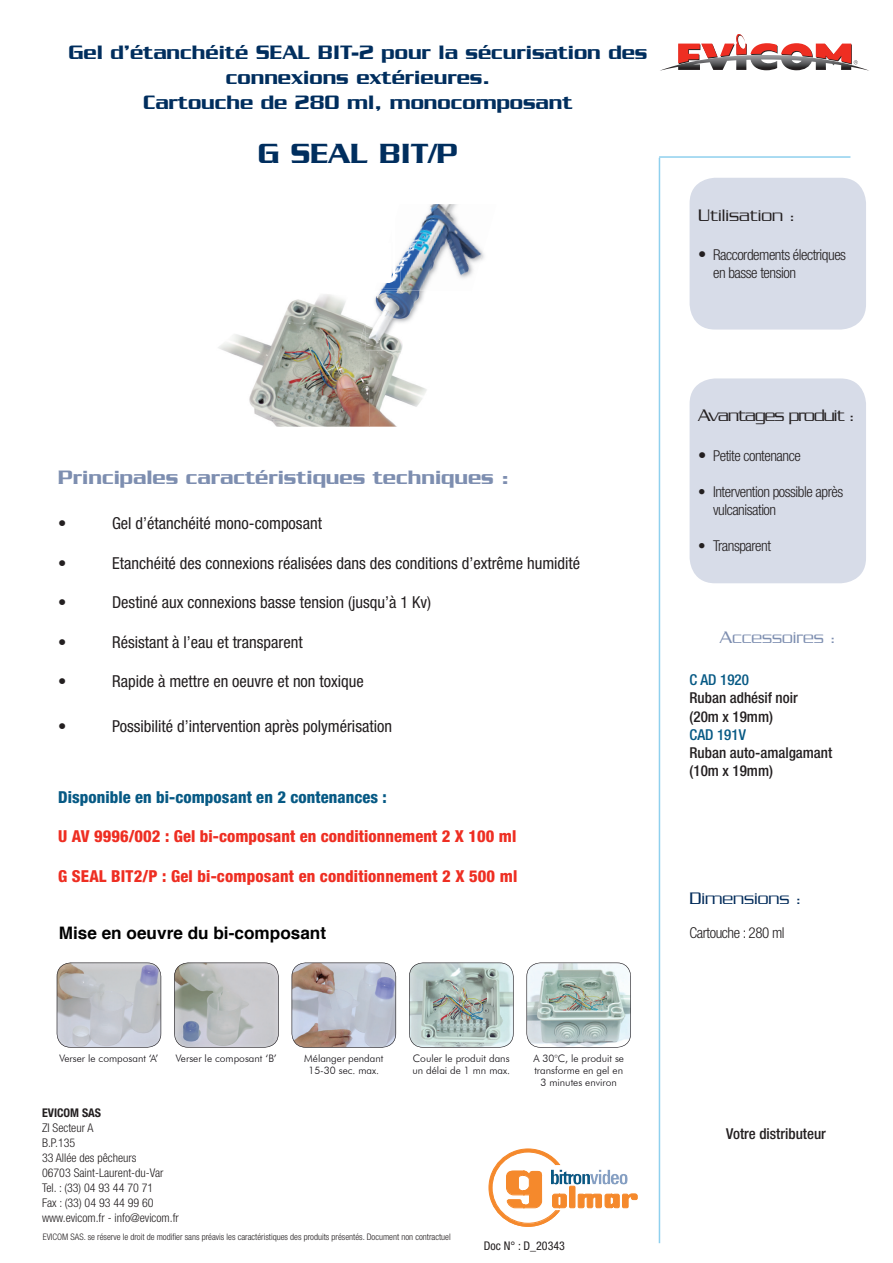
<style>
.page{position:relative;width:893px;height:1263px;background:#fff}
.page>*{position:absolute;margin:0;border:0;box-sizing:border-box;transform-origin:0 0}
.t1{font:500 30px "Serpentine";color:#002e5e}
.t2{font:500 21px/25.2px "Serpentine";color:#002e5e;text-align:center}
.t3{font:500 21px "Serpentine";color:#7d8eb0}
.t4{font:300 18px "Serpentine";letter-spacing:-.05em;color:#231f20}
.t5{font:300 18px "Serpentine";color:#231f20}
.t6{font:300 18px "Serpentine";color:#7d8eb0}
.t7{font:300 18px "Serpentine";color:#002a59}
.t8{font:700 17.25px "Helvetica";color:#000}
.t9{font:condensed 16.5px "Helvetica Neue";color:#231f20}
.t10{font:800 condensed 16.5px "Helvetica Neue";letter-spacing:.01em;color:#ee2e22}
.t11{font:800 condensed 16.5px "Helvetica Neue";letter-spacing:.005em;color:#065984}
.t12{font:300 condensed 15px/18px "Helvetica Neue";letter-spacing:-.03em;color:#231f20}
.t13{font:500 condensed 15px/19.8px "Helvetica Neue";color:#231f20}
.t14{font:500 condensed 15px "Helvetica Neue";color:#065984}
.t15{font:300 condensed 12px/15px "Helvetica Neue";color:#231f20}
.t16{font:condensed 12px "Helvetica Neue";color:#231f20}
.t17{font:700 condensed 12px "Helvetica Neue";color:#231f20}
.t18{font:300 10.35px/12.3px "Futura BT";color:#0e0b10;text-align:center}
.t19{font:300 condensed 9px "Helvetica Neue";color:#231f20}
.s1{font-weight:400;font-size:16.5px}
</style>
<div class="page">
<hr style="left:659px;top:158px;width:1px;height:1085px;background:#8fd0ee">
<hr style="left:659px;top:156px;width:191px;height:2px;background:#8fd0ee">
<svg style="left:660px;top:34px;width:209px;height:37px"></svg>
<div style="left:569px;top:1186px;width:6px;height:22px;background:#f5892c"></div>
<div style="left:569px;top:1186px;width:6px;height:22px;border:1px solid #f5892c"></div>
<svg style="left:488px;top:1148px;width:79px;height:79px"></svg>
<svg style="left:577px;top:1193px;width:61px;height:16px"></svg>
<img style="left:551px;top:1166px;width:77px;height:23px">
<div style="left:690px;top:178px;width:176px;height:152px;background:#d7dce8;border-radius:26px"></div>
<img style="left:218px;top:294px;width:151px;height:133px">
<img style="left:369px;top:368px;width:58px;height:59px">
<img style="left:360px;top:322px;width:42px;height:46px">
<img style="left:380px;top:204px;width:104px;height:87px">
<img style="left:380px;top:204px;width:20px;height:84px">
<svg style="left:388px;top:207px;width:4px;height:36px"></svg>
<img style="left:391px;top:243px;width:1px;height:35px">
<img style="left:366px;top:291px;width:59px;height:59px">
<div style="left:690px;top:378px;width:176px;height:205px;background:#d7dce8;border-radius:26px"></div>
<img style="left:56px;top:973px;width:565px;height:75px">
<svg style="left:57px;top:962px;width:104px;height:85px;background:#bec0c6"></svg>
<img style="left:169px;top:973px;width:1px;height:75px">
<svg style="left:174px;top:962px;width:105px;height:85px;background:#b8babc"></svg>
<img style="left:286px;top:973px;width:1px;height:75px">
<svg style="left:292px;top:962px;width:104px;height:85px;background:#b5b3bb"></svg>
<img style="left:404px;top:973px;width:1px;height:75px">
<svg style="left:409px;top:962px;width:105px;height:85px;background:#b0bfbb"></svg>
<img style="left:521px;top:973px;width:1px;height:75px">
<svg style="left:526px;top:962px;width:105px;height:85px"></svg>
<p class="t2" style="left:68px;top:39px;width:580px">Gel d’étanchéité SEAL BIT-2 pour la sécurisation des connexions extérieures.<br>Cartouche de 280 ml, monocomposant</p>
<h1 class="t1" style="left:258px;top:137px;width:202px">G SEAL BIT/P</h1>
<p class="t5" style="left:698px;top:205px;width:99px">Utilisation :</p>
<p class="t12" style="left:713px;top:246px;width:135px;text-indent:-15px"><span class="s1">•</span> Raccordements électriques en basse tension</p>
<p class="t3" style="left:58px;top:465px;width:452px">Principales caractéristiques techniques :</p>
<p class="t9" style="left:58px;top:514px;width:10px">•</p>
<p class="t9" style="left:112px;top:514px;width:211px">Gel d’étanchéité mono-composant</p>
<p class="t9" style="left:58px;top:553px;width:10px">•</p>
<p class="t9" style="left:112px;top:553px;width:470px">Etanchéité des connexions réalisées dans des conditions d’extrême humidité</p>
<p class="t9" style="left:58px;top:593px;width:10px">•</p>
<p class="t9" style="left:112px;top:593px;width:321px">Destiné aux connexions basse tension (jusqu’à 1 Kv)</p>
<p class="t9" style="left:58px;top:632px;width:10px">•</p>
<p class="t9" style="left:112px;top:632px;width:192px">Résistant à l’eau et transparent</p>
<p class="t9" style="left:58px;top:672px;width:10px">•</p>
<p class="t9" style="left:112px;top:672px;width:253px">Rapide à mettre en oeuvre et non toxique</p>
<p class="t9" style="left:58px;top:717px;width:10px">•</p>
<p class="t9" style="left:112px;top:717px;width:282px">Possibilité d’intervention après polymérisation</p>
<p class="t11" style="left:58px;top:786px;width:330px">Disponible en bi-composant en 2 contenances :</p>
<p class="t10" style="left:58px;top:826px;width:460px">U AV 9996/002 : Gel bi-composant en conditionnement 2 X 100 ml</p>
<p class="t10" style="left:58px;top:866px;width:461px">G SEAL BIT2/P : Gel bi-composant en conditionnement 2 X 500 ml</p>
<p class="t8" style="left:59px;top:917px;width:269px">Mise en oeuvre du bi-composant</p>
<p class="t18" style="left:59px;top:1052px;width:101px">Verser le composant ‘A’</p>
<p class="t18" style="left:533px;top:1052px;width:92px">A 30°C, le produit se transforme en gel en<br>3 minutes environ</p>
<p class="t18" style="left:176px;top:1052px;width:103px">Verser le composant ‘B’</p>
<p class="t18" style="left:412px;top:1052px;width:99px;text-align:left">Couler le produit dans un délai de 1 mn max.</p>
<p class="t18" style="left:304px;top:1052px;width:81px">Mélanger pendant<br>15-30 sec. max.</p>
<p class="t17" style="left:42px;top:1106px;width:61px">EVICOM SAS</p>
<p class="t15" style="left:42px;top:1120px;width:138px">ZI Secteur A<br>B.P.135<br>33 Allée des pêcheurs<br>06703 Saint-Laurent-du-Var<br>Tel. : (33) 04 93 44 70 71<br>Fax : (33) 04 93 44 99 60 www.evicom.fr - info@evicom.fr</p>
<p class="t19" style="left:43px;top:1231px;width:409px">EVICOM SAS. se réserve le droit de modifier sans préavis les caractéristiques des produits présentés. Document non contractuel</p>
<p class="t16" style="left:484px;top:1239px;width:83px">Doc N° : D_20343</p>
<p class="t4" style="left:698px;top:405px;width:158px">Avantages produit :</p>
<p class="t12" style="left:698px;top:446px;width:104px"><span class="s1">•</span> Petite contenance</p>
<p class="t12" style="left:713px;top:482px;width:132px;text-indent:-15px">• Intervention possible après vulcanisation</p>
<p class="t12" style="left:698px;top:536px;width:74px">• Transparent</p>
<p class="t6" style="left:720px;top:627px;width:118px">Accessoires :</p>
<p class="t14" style="left:690px;top:670px;width:61px">C AD 1920</p>
<p class="t13" style="left:690px;top:687px;width:110px">Ruban adhésif noir (20m x 19mm)</p>
<p class="t14" style="left:690px;top:726px;width:58px">CAD 191V</p>
<p class="t13" style="left:690px;top:744px;width:144px;line-height:18px">Ruban auto-amalgamant (10m x 19mm)</p>
<p class="t7" style="left:690px;top:888px;width:114px">Dimensions :</p>
<p class="t12" style="left:690px;top:923px;width:97px">Cartouche : 280 ml</p>
<p class="t13" style="left:726px;top:1123px;width:101px">Votre distributeur</p>
</div>
